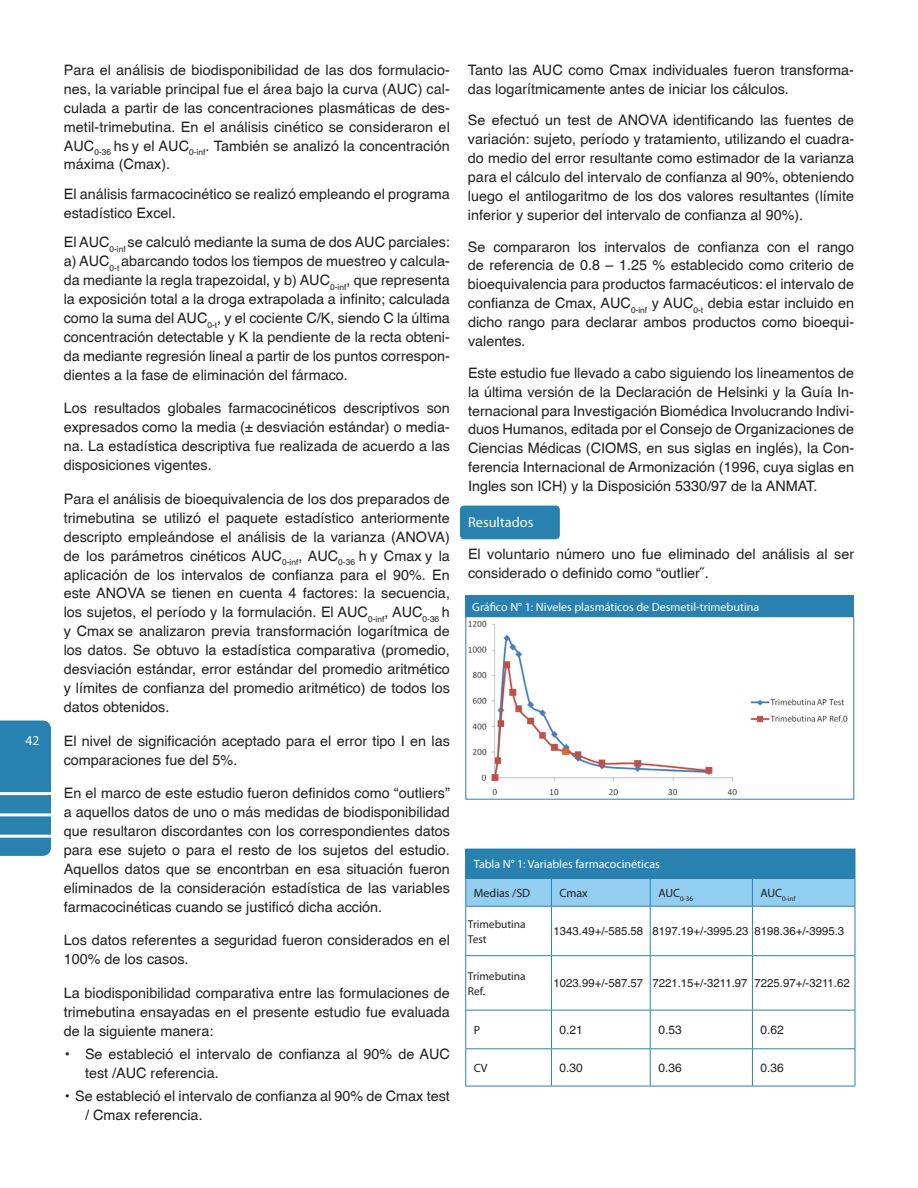
<style>
.page{position:relative;width:918px;height:1188px;background:#fff}
.page>*{position:absolute;margin:0;border:0;box-sizing:border-box;transform-origin:0 0}
.t1{font:14.4px/18.9px "Helvetica";color:#231f20;text-align:justify}
.t2{font:14.4px "Myriad Pro";color:#fff}
.t3{font:13.5px "Myriad Pro";color:#fff}
.t4{font:12px "Myriad Pro";color:#fff}
.t5{font:12px "Helvetica";color:#231f20}
.t6{font:12px "Myriad Pro";color:#231f20}
.t7{font:11.4px "Helvetica";color:#231f20}
.t8{font:11.4px/15px "Myriad Pro";color:#231f20}
.t9{font:6.9px "Myriad Pro";color:#231f20}
</style>
<div class="page">
<div style="left:0;top:721px;width:51px;height:135px;background:#2881ae"></div>
<hr style="left:0;top:835px;width:51px;height:3px;background:#fff">
<hr style="left:0;top:813px;width:51px;height:3px;background:#fff">
<hr style="left:0;top:792px;width:51px;height:3px;background:#fff">
<div style="left:460px;top:506px;width:100px;height:33px;background:#2881ae;border-radius:4px"></div>
<img style="left:468px;top:620px;width:380px;height:176px">
<div style="left:465px;top:616px;width:389px;height:184px;border:1px solid #2881ae"></div>
<div style="left:465px;top:595px;width:389px;height:21px;background:#2881ae"></div>
<hr style="left:465px;top:907px;width:1px;height:48px;background:#2881ae">
<hr style="left:551px;top:907px;width:1px;height:48px;background:#2881ae">
<hr style="left:650px;top:907px;width:1px;height:48px;background:#2881ae">
<hr style="left:752px;top:907px;width:1px;height:48px;background:#2881ae">
<hr style="left:855px;top:907px;width:1px;height:48px;background:#2881ae">
<hr style="left:465px;top:955px;width:86px;height:1px;background:#2881ae">
<hr style="left:465px;top:956px;width:1px;height:54px;background:#2881ae">
<hr style="left:551px;top:955px;width:99px;height:1px;background:#2881ae">
<hr style="left:551px;top:956px;width:1px;height:54px;background:#2881ae">
<hr style="left:650px;top:955px;width:102px;height:1px;background:#2881ae">
<hr style="left:650px;top:956px;width:1px;height:54px;background:#2881ae">
<hr style="left:752px;top:955px;width:103px;height:1px;background:#2881ae">
<hr style="left:752px;top:956px;width:1px;height:54px;background:#2881ae">
<hr style="left:855px;top:956px;width:1px;height:54px;background:#2881ae">
<hr style="left:465px;top:1010px;width:86px;height:1px;background:#2881ae">
<hr style="left:465px;top:1011px;width:1px;height:37px;background:#2881ae">
<hr style="left:551px;top:1010px;width:99px;height:1px;background:#2881ae">
<hr style="left:551px;top:1011px;width:1px;height:37px;background:#2881ae">
<hr style="left:650px;top:1010px;width:102px;height:1px;background:#2881ae">
<hr style="left:650px;top:1011px;width:1px;height:37px;background:#2881ae">
<hr style="left:752px;top:1010px;width:103px;height:1px;background:#2881ae">
<hr style="left:752px;top:1011px;width:1px;height:37px;background:#2881ae">
<hr style="left:855px;top:1011px;width:1px;height:37px;background:#2881ae">
<hr style="left:465px;top:1048px;width:86px;height:1px;background:#2881ae">
<hr style="left:465px;top:1049px;width:1px;height:37px;background:#2881ae">
<hr style="left:551px;top:1048px;width:99px;height:1px;background:#2881ae">
<hr style="left:551px;top:1049px;width:1px;height:37px;background:#2881ae">
<hr style="left:650px;top:1048px;width:102px;height:1px;background:#2881ae">
<hr style="left:650px;top:1049px;width:1px;height:37px;background:#2881ae">
<hr style="left:752px;top:1048px;width:103px;height:1px;background:#2881ae">
<hr style="left:752px;top:1049px;width:1px;height:37px;background:#2881ae">
<hr style="left:855px;top:1049px;width:1px;height:37px;background:#2881ae">
<hr style="left:465px;top:1086px;width:86px;height:1px;background:#2881ae">
<hr style="left:551px;top:1086px;width:99px;height:1px;background:#2881ae">
<hr style="left:650px;top:1086px;width:102px;height:1px;background:#2881ae">
<hr style="left:752px;top:1086px;width:103px;height:1px;background:#2881ae">
<svg style="left:465px;top:849px;width:391px;height:57px;background:#59a4cc"></svg>
<hr style="left:465px;top:906px;width:86px;height:1px;background:#2881ae">
<hr style="left:551px;top:906px;width:99px;height:1px;background:#2881ae">
<hr style="left:650px;top:906px;width:102px;height:1px;background:#2881ae">
<hr style="left:752px;top:906px;width:103px;height:1px;background:#2881ae">
<p class="t3" style="left:26px;top:732px;width:15px">42</p>
<p class="t1" style="left:64px;top:60px;width:388px">Para el análisis de biodisponibilidad de las dos formulacio&shy;nes, la variable principal fue el área bajo la curva (AUC) cal&shy;culada a partir de las concentraciones plasmáticas de des&shy;metil-trimebutina. En el análisis cinético se consideraron el AUC<sub>0-36</sub> hs y el AUC<sub>0-inf</sub>. También se analizó la concentración máxima (Cmax).</p>
<p class="t1" style="left:64px;top:184px;width:388px">El análisis farmacocinético se realizó empleando el programa estadístico Excel.</p>
<p class="t1" style="left:64px;top:233px;width:388px">El AUC<sub>0-inf</sub> se calculó mediante la suma de dos AUC parciales: a) AUC<sub>0-t</sub> abarcando todos los tiempos de muestreo y calcula&shy;da mediante la regla trapezoidal, y b) AUC<sub>0-inf</sub>, que representa la exposición total a la droga extrapolada a infinito; calculada como la suma del AUC<sub>0-t</sub>, y el cociente C/K, siendo C la última concentración detectable y K la pendiente de la recta obteni&shy;da mediante regresión lineal a partir de los puntos correspon&shy;dientes a la fase de eliminación del fármaco.</p>
<p class="t1" style="left:64px;top:399px;width:388px">Los resultados globales farmacocinéticos descriptivos son expresados como la media (± desviación estándar) o media&shy;na. La estadística descriptiva fue realizada de acuerdo a las disposiciones vigentes.</p>
<p class="t1" style="left:64px;top:489px;width:388px">Para el análisis de bioequivalencia de los dos preparados de trimebutina se utilizó el paquete estadístico anteriormente descripto empleándose el análisis de la varianza (ANOVA) de los parámetros cinéticos AUC<sub>0-inf</sub>, AUC<sub>0-36</sub> h y Cmax y la aplicación de los intervalos de confianza para el 90%. En este ANOVA se tienen en cuenta 4 factores: la secuencia, los sujetos, el período y la formulación. El AUC<sub>0-inf</sub>, AUC<sub>0-36</sub> h y Cmax se analizaron previa transformación logarítmica de los datos. Se obtuvo la estadística comparativa (promedio, desviación estándar, error estándar del promedio aritmético y límites de confianza del promedio aritmético) de todos los datos obtenidos.</p>
<p class="t1" style="left:64px;top:731px;width:388px">El nivel de significación aceptado para el error tipo I en las comparaciones fue del 5%.</p>
<p class="t1" style="left:64px;top:783px;width:388px">En el marco de este estudio fueron definidos como “outliers” a aquellos datos de uno o más medidas de biodisponibilidad que resultaron discordantes con los correspondientes datos para ese sujeto o para el resto de los sujetos del estudio.<br>Aquellos datos que se encontrban en esa situación fueron eliminados de la consideración estadística de las variables farmacocinéticas cuando se justificó dicha acción.</p>
<p class="t1" style="left:64px;top:931px;width:388px">Los datos referentes a seguridad fueron considerados en el<br>100% de los casos.</p>
<p class="t1" style="left:64px;top:983px;width:388px">La biodisponibilidad comparativa entre las formulaciones de trimebutina ensayadas en el presente estudio fue evaluada de la siguiente manera:</p>
<p class="t1" style="left:85px;top:1044px;width:366px;text-indent:-21px">• Se estableció el intervalo de confianza al 90% de AUC test /AUC referencia.</p>
<p class="t1" style="left:85px;top:1086px;width:366px;text-indent:-21px">• Se estableció el intervalo de confianza al 90% de Cmax test / Cmax referencia.</p>
<p class="t1" style="left:468px;top:60px;width:388px">Tanto las AUC como Cmax individuales fueron transforma&shy;das logarítmicamente antes de iniciar los cálculos.</p>
<p class="t1" style="left:468px;top:111px;width:388px">Se efectuó un test de ANOVA identificando las fuentes de variación: sujeto, período y tratamiento, utilizando el cuadra&shy;do medio del error resultante como estimador de la varianza para el cálculo del intervalo de confianza al 90%, obteniendo luego el antilogaritmo de los dos valores resultantes (límite inferior y superior del intervalo de confianza al 90%).</p>
<p class="t1" style="left:468px;top:237px;width:388px">Se compararon los intervalos de confianza con el rango de referencia de 0.8 – 1.25 % establecido como criterio de bioequivalencia para productos farmacéuticos: el intervalo de confianza de Cmax, AUC<sub>0-inf</sub> y AUC<sub>0-t</sub> debia estar incluido en dicho rango para declarar ambos productos como bioequi&shy;valentes.</p>
<p class="t1" style="left:468px;top:363px;width:388px">Este estudio fue llevado a cabo siguiendo los lineamentos de la última versión de la Declaración de Helsinki y la Guía In&shy;ternacional para Investigación Biomédica Involucrando Indivi&shy;duos Humanos, editada por el Consejo de Organizaciones de Ciencias Médicas (CIOMS, en sus siglas en inglés), la Con&shy;ferencia Internacional de Armonización (1996, cuya siglas en Ingles son ICH) y la Disposición 5330/97 de la ANMAT.</p>
<p class="t2" style="left:468px;top:513px;width:67px">Resultados</p>
<p class="t1" style="left:468px;top:544px;width:388px">El voluntario número uno fue eliminado del análisis al ser considerado o definido como “outlier˝.</p>
<p class="t4" style="left:472px;top:599px;width:288px">Gráfico N° 1: Niveles plasmáticos de Desmetil-trimebutina</p>
<p class="t4" style="left:474px;top:857px;width:188px">Tabla N° 1: Variables farmacocinéticas</p>
<p class="t6" style="left:474px;top:886px;width:58px">Medias /SD</p>
<p class="t6" style="left:560px;top:886px;width:30px">Cmax</p>
<p class="t9" style="left:658px;top:894px;width:36px"><sup>AUC</sup>0-36</p>
<p class="t9" style="left:761px;top:894px;width:36px"><sup>AUC</sup>0-inf</p>
<p class="t8" style="left:468px;top:916px;width:59px">Trimebutina<br>Test</p>
<p class="t7" style="left:554px;top:924px;width:292px">1343.49+/-585.58 8197.19+/-3995.23 8198.36+/-3995.3</p>
<p class="t8" style="left:468px;top:968px;width:59px">Trimebutina<br>Ref.</p>
<p class="t7" style="left:554px;top:976px;width:298px">1023.99+/-587.57 7221.15+/-3211.97 7225.97+/-3211.62</p>
<p class="t6" style="left:474px;top:1023px;width:8px">P</p>
<p class="t5" style="left:560px;top:1022px;width:25px">0.21</p>
<p class="t5" style="left:658px;top:1022px;width:25px">0.53</p>
<p class="t5" style="left:761px;top:1022px;width:25px">0.62</p>
<p class="t6" style="left:474px;top:1061px;width:15px">CV</p>
<p class="t5" style="left:560px;top:1060px;width:25px">0.30</p>
<p class="t5" style="left:658px;top:1060px;width:25px">0.36</p>
<p class="t5" style="left:761px;top:1060px;width:25px">0.36</p>
</div>
